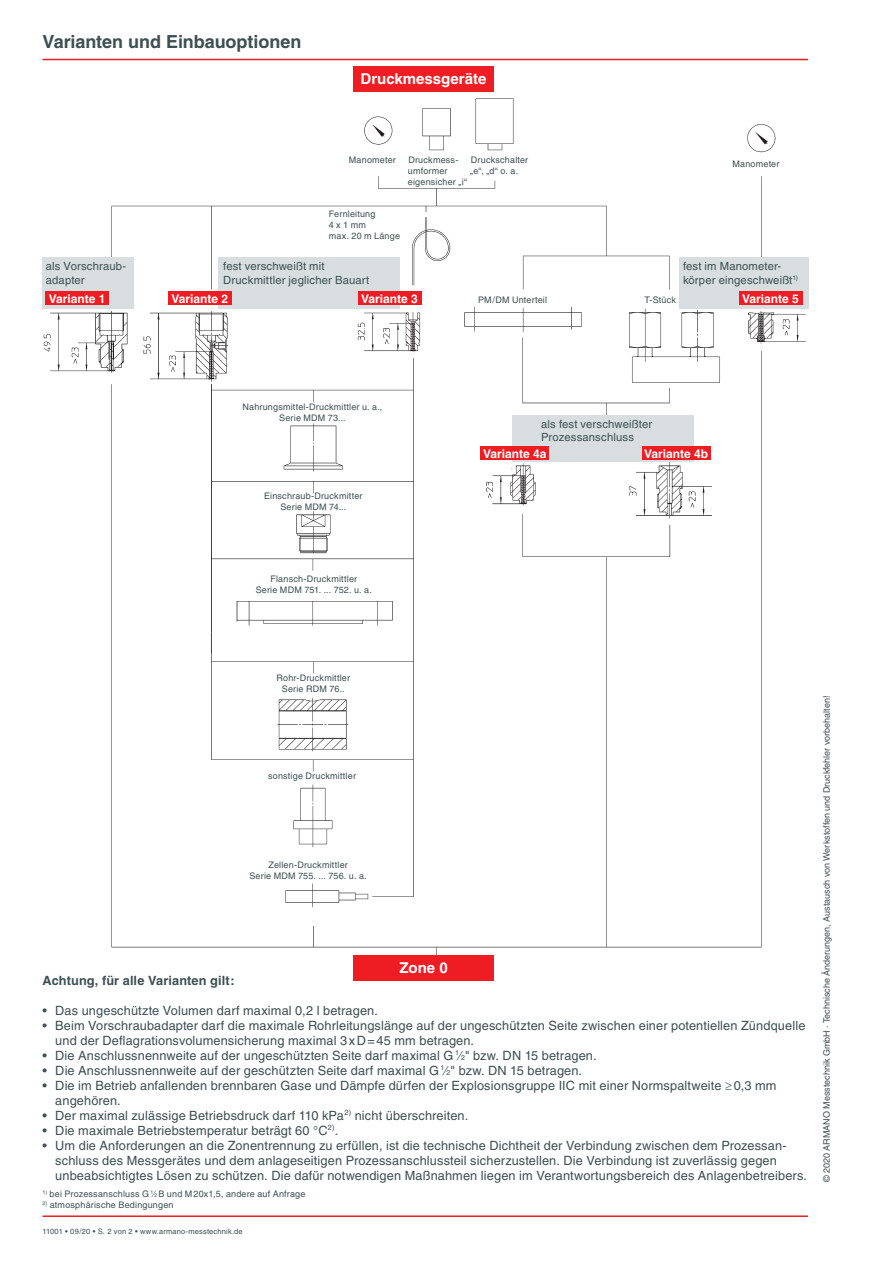
<style>
.page{position:relative;width:893px;height:1263px;background:#fff}
.page>*{position:absolute;margin:0;border:0;box-sizing:border-box;transform-origin:0 0}
.t1{font:700 18px "Helvetica";letter-spacing:-.005em;color:#3d4f51}
.t2{font:700 15px "Helvetica";color:#fff}
.t3{font:12.75px/15px "Helvetica";letter-spacing:.01em;color:#3d4f51}
.t4{font:700 12.75px "Helvetica";letter-spacing:.01em;color:#3d4f51}
.t5{font:700 12px "Helvetica";color:#fff}
.t6{font:11.25px/13.5px "Helvetica";letter-spacing:.015em;color:#3d4f51}
.t7{font:9px/10.8px "Helvetica";letter-spacing:.02em;color:#3d4f51;text-align:center}
.t8{font:9px "Helvetica";color:#3d4f51}
.t9{font:7.5px "Helvetica";letter-spacing:.02em;color:#3d4f51}
.s1{font-size:7.05px}
.s2{font-size:4.95px}
</style>
<div class="page">
<hr style="left:43px;top:1215px;width:765px;height:2px;background:#ee1d23">
<hr style="left:43px;top:59px;width:765px;height:1px;background:#ee1d23">
<img style="left:42px;top:98px;width:767px;height:883px">
<div style="left:218px;top:257px;width:182px;height:51px;background:#d8dee0"></div>
<div style="left:168px;top:291px;width:64px;height:13px;background:#ee1d23"></div>
<div style="left:679px;top:257px;width:129px;height:51px;background:#d8dee0"></div>
<div style="left:512px;top:415px;width:182px;height:47px;background:#d8dee0"></div>
<div style="left:43px;top:257px;width:91px;height:51px;background:#d8dee0"></div>
<div style="left:45px;top:291px;width:64px;height:14px;background:#ee1d23"></div>
<div style="left:353px;top:66px;width:141px;height:25px;background:#ee1d23"></div>
<div style="left:353px;top:955px;width:141px;height:25px;background:#ee1d23"></div>
<div style="left:739px;top:292px;width:63px;height:13px;background:#ee1d23"></div>
<div style="left:481px;top:447px;width:68px;height:13px;background:#ee1d23"></div>
<div style="left:358px;top:291px;width:63px;height:13px;background:#ee1d23"></div>
<div style="left:642px;top:447px;width:68px;height:13px;background:#ee1d23"></div>
<h1 class="t1" style="left:43px;top:31px;width:260px">Varianten und Einbauoptionen</h1>
<p class="t2" style="left:361px;top:69px;width:127px">Druckmessgeräte</p>
<p class="t7" style="left:349px;top:154px;width:48px">Manometer</p>
<p class="t7" style="left:408px;top:154px;width:52px">Druckmess-</p>
<p class="t7" style="left:471px;top:154px;width:59px">Druckschalter</p>
<p class="t7" style="left:408px;top:165px;width:41px">umformer</p>
<p class="t7" style="left:470px;top:165px;width:50px">„e“, „d“ o. a.</p>
<p class="t7" style="left:408px;top:176px;width:61px">eigensicher „i“</p>
<p class="t7" style="left:329px;top:209px;width:73px;text-align:left">Fernleitung<br>4 x 1 mm<br>max. 20 m Länge</p>
<p class="t6" style="left:46px;top:260px;width:82px">als Vorschraub&shy;adapter</p>
<p class="t6" style="left:223px;top:260px;width:147px">fest verschweißt mit<br>Druckmittler jeglicher Bauart</p>
<p class="t7" style="left:732px;top:159px;width:48px">Manometer</p>
<p class="t6" style="left:683px;top:260px;width:117px">fest im Manometer&shy;körper eingeschweißt<sup>1)</sup></p>
<p class="t5" style="left:49px;top:291px;width:58px">Variante 1</p>
<p class="t5" style="left:172px;top:291px;width:58px">Variante 2</p>
<p class="t5" style="left:361px;top:291px;width:58px">Variante 3</p>
<p class="t7" style="left:478px;top:294px;width:70px">PM/DM Unterteil</p>
<p class="t7" style="left:644px;top:294px;width:33px">T-Stück</p>
<p class="t5" style="left:742px;top:291px;width:58px">Variante 5</p>
<p class="t7" style="left:242px;top:402px;width:142px">Nahrungsmittel-Druckmittler u. a.,<br>Serie MDM 73...</p>
<p class="t7" style="left:264px;top:491px;width:100px">Einschraub-Druckmitter<br>Serie MDM 74...</p>
<p class="t7" style="left:256px;top:574px;width:118px">Flansch-Druckmittler<br>Serie MDM 751. ... 752. u. a.</p>
<p class="t6" style="left:541px;top:417px;width:112px">als fest verschweißter<br>Prozessanschluss</p>
<p class="t5" style="left:483px;top:446px;width:65px">Variante 4a</p>
<p class="t5" style="left:644px;top:446px;width:65px">Variante 4b</p>
<p class="t7" style="left:276px;top:672px;width:75px">Rohr-Druckmittler<br>Serie RDM 76..</p>
<p class="t7" style="left:268px;top:771px;width:89px">sonstige Druckmittler</p>
<p class="t7" style="left:249px;top:859px;width:119px">Zellen-Druckmittler<br>Serie MDM 755. ... 756. u. a.</p>
<p class="t2" style="left:399px;top:959px;width:50px">Zone 0</p>
<p class="t4" style="left:43px;top:972px;width:194px">Achtung, für alle Varianten gilt:</p>
<p class="t3" style="left:43px;top:1002px;width:337px">• Das ungeschützte Volumen darf maximal 0,2 l betragen.</p>
<p class="t3" style="left:55px;top:1017px;width:752px;text-indent:-13px">• Beim Vorschraubadapter darf die maximale Rohrleitungslänge auf der ungeschützten Seite zwischen einer potentiellen Zündquelle und der Deflagrationsvolumensicherung maximal 3xD=45 mm betragen.</p>
<p class="t3" style="left:43px;top:1047px;width:556px">• Die Anschlussnennweite auf der ungeschützten Seite darf maximal G <sup>1</sup>⁄<span class="s1">2</span>" bzw. DN 15 betragen.</p>
<p class="t3" style="left:43px;top:1062px;width:541px">• Die Anschlussnennweite auf der geschützten Seite darf maximal G <sup>1</sup>⁄<span class="s1">2</span>" bzw. DN 15 betragen.</p>
<p class="t3" style="left:55px;top:1077px;width:723px;text-indent:-13px">• Die im Betrieb anfallenden brennbaren Gase und Dämpfe dürfen der Explosionsgruppe IIC mit einer Normspaltweite ≥0,3 mm angehören.</p>
<p class="t3" style="left:43px;top:1107px;width:427px">• Der maximal zulässige Betriebsdruck darf 110 kPa<sup>2)</sup> nicht überschreiten.</p>
<p class="t3" style="left:43px;top:1122px;width:297px">• Die maximale Betriebstemperatur beträgt 60 °C<sup>2)</sup>.</p>
<p class="t3" style="left:55px;top:1137px;width:753px;text-indent:-13px">• Um die Anforderungen an die Zonentrennung zu erfüllen, ist die technische Dichtheit der Verbindung zwischen dem Prozessan&shy;schluss des Messgerätes und dem anlageseitigen Prozessanschlussteil sicherzustellen. Die Verbindung ist zuverlässig gegen unbeabsichtigtes Lösen zu schützen. Die dafür notwendigen Maßnahmen liegen im Verantwortungsbereich des Anlagenbetreibers.</p>
<p class="t7" style="left:43px;top:1189px;width:264px"><sup>1)</sup> bei Prozessanschluss G <sup>1</sup>⁄<span class="s2">2</span> B und M20x1,5, andere auf Anfrage</p>
<p class="t7" style="left:43px;top:1199px;width:133px"><sup>2)</sup> atmosphärische Bedingungen</p>
<p class="t9" style="left:43px;top:1227px;width:202px">11001 • 09/20 • S. 2 von 2 • www.armano-messtechnik.de</p>
<p class="t8" style="left:821px;top:1182px;width:488px;rotate:-90deg">© 2020 ARMANO Messtechnik GmbH · Technische Änderungen, Austausch von Werkstoffen und Druckfehler vorbehalten!</p>
</div>
